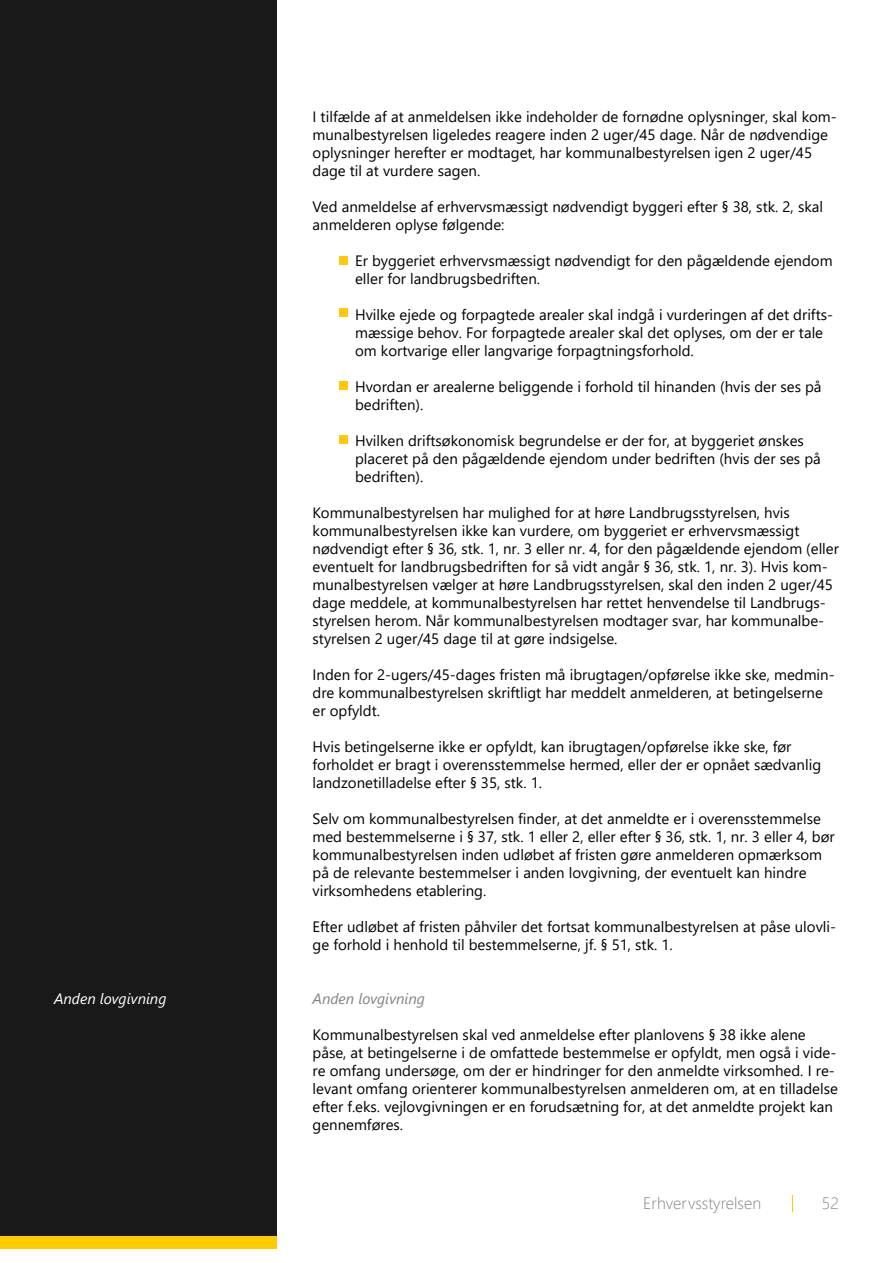
<style>
.page{position:relative;width:893px;height:1263px;background:#fff}
.page>*{position:absolute;margin:0;border:0;box-sizing:border-box;transform-origin:0 0}
.t1{font:300 16.5px "Segoe UI";color:#828282}
.t2{font:15px/18px "Segoe UI";color:#000}
.t3{font:italic 15px "Segoe UI";color:#fff}
.t4{font:italic 15px "Segoe UI";color:#828282}
</style>
<div class="page">
<div style="left:0;top:0;width:276px;height:1236px;background:#191919"></div>
<svg style="left:792px;top:1195px;width:1px;height:17px"></svg>
<div style="left:0;top:1236px;width:276px;height:13px;background:#ffca00"></div>
<div style="left:339px;top:256px;width:9px;height:9px;background:#ffca00"></div>
<div style="left:339px;top:308px;width:9px;height:9px;background:#ffca00"></div>
<div style="left:339px;top:382px;width:9px;height:8px;background:#ffca00"></div>
<div style="left:339px;top:435px;width:9px;height:9px;background:#ffca00"></div>
<p class="t3" style="left:54px;top:985px;width:114px">Anden lovgivning</p>
<p class="t2" style="left:313px;top:107px;width:526px">I tilfælde af at anmeldelsen ikke indeholder de fornødne oplysninger, skal kom&shy;munalbestyrelsen ligeledes reagere inden 2 uger/45 dage. Når de nødvendige oplysninger herefter er modtaget, har kommunalbestyrelsen igen 2 uger/45 dage til at vurdere sagen.</p>
<p class="t2" style="left:313px;top:197px;width:512px">Ved anmeldelse af erhvervsmæssigt nødvendigt byggeri efter § 38, stk. 2, skal anmelderen oplyse følgende:</p>
<p class="t2" style="left:355px;top:251px;width:479px">Er byggeriet erhvervsmæssigt nødvendigt for den pågældende ejendom eller for landbrugsbedriften.</p>
<p class="t2" style="left:355px;top:305px;width:479px">Hvilke ejede og forpagtede arealer skal indgå i vurderingen af det drifts&shy;mæssige behov. For forpagtede arealer skal det oplyses, om der er tale om kortvarige eller langvarige forpagtningsforhold.</p>
<p class="t2" style="left:355px;top:377px;width:468px">Hvordan er arealerne beliggende i forhold til hinanden (hvis der ses på bedriften).</p>
<p class="t2" style="left:355px;top:431px;width:467px">Hvilken driftsøkonomisk begrundelse er der for, at byggeriet ønskes placeret på den pågældende ejendom under bedriften (hvis der ses på bedriften).</p>
<p class="t2" style="left:313px;top:503px;width:528px">Kommunalbestyrelsen har mulighed for at høre Landbrugsstyrelsen, hvis kommunalbestyrelsen ikke kan vurdere, om byggeriet er erhvervsmæssigt nødvendigt efter § 36, stk. 1, nr. 3 eller nr. 4, for den pågældende ejendom (eller eventuelt for landbrugsbedriften for så vidt angår § 36, stk. 1, nr. 3). Hvis kom&shy;munalbestyrelsen vælger at høre Landbrugsstyrelsen, skal den inden 2 uger/45 dage meddele, at kommunalbestyrelsen har rettet henvendelse til Landbrugs&shy;styrelsen herom. Når kommunalbestyrelsen modtager svar, har kommunalbe&shy;styrelsen 2 uger/45 dage til at gøre indsigelse.</p>
<p class="t2" style="left:313px;top:665px;width:524px">Inden for 2-ugers/45-dages fristen må ibrugtagen/opførelse ikke ske, medmin&shy;dre kommunalbestyrelsen skriftligt har meddelt anmelderen, at betingelserne er opfyldt.</p>
<p class="t2" style="left:313px;top:737px;width:510px">Hvis betingelserne ikke er opfyldt, kan ibrugtagen/opførelse ikke ske, før forholdet er bragt i overensstemmelse hermed, eller der er opnået sædvanlig landzonetilladelse efter § 35, stk. 1.</p>
<p class="t2" style="left:313px;top:809px;width:524px">Selv om kommunalbestyrelsen finder, at det anmeldte er i overensstemmelse med bestemmelserne i § 37, stk. 1 eller 2, eller efter § 36, stk. 1, nr. 3 eller 4, bør kommunalbestyrelsen inden udløbet af fristen gøre anmelderen opmærksom på de relevante bestemmelser i anden lovgivning, der eventuelt kan hindre virksomhedens etablering.</p>
<p class="t2" style="left:313px;top:917px;width:525px">Efter udløbet af fristen påhviler det fortsat kommunalbestyrelsen at påse ulovli&shy;ge forhold i henhold til bestemmelserne, jf. § 51, stk. 1.</p>
<p class="t4" style="left:313px;top:985px;width:114px">Anden lovgivning</p>
<p class="t2" style="left:313px;top:1025px;width:527px">Kommunalbestyrelsen skal ved anmeldelse efter planlovens § 38 ikke alene påse, at betingelserne i de omfattede bestemmelse er opfyldt, men også i vide&shy;re omfang undersøge, om der er hindringer for den anmeldte virksomhed. I re&shy;levant omfang orienterer kommunalbestyrelsen anmelderen om, at en tilladelse efter f.eks. vejlovgivningen er en forudsætning for, at det anmeldte projekt kan gennemføres.</p>
<p class="t1" style="left:643px;top:1188px;width:119px">Erhvervsstyrelsen</p>
<p class="t1" style="left:822px;top:1187px;width:18px">52</p>
</div>
